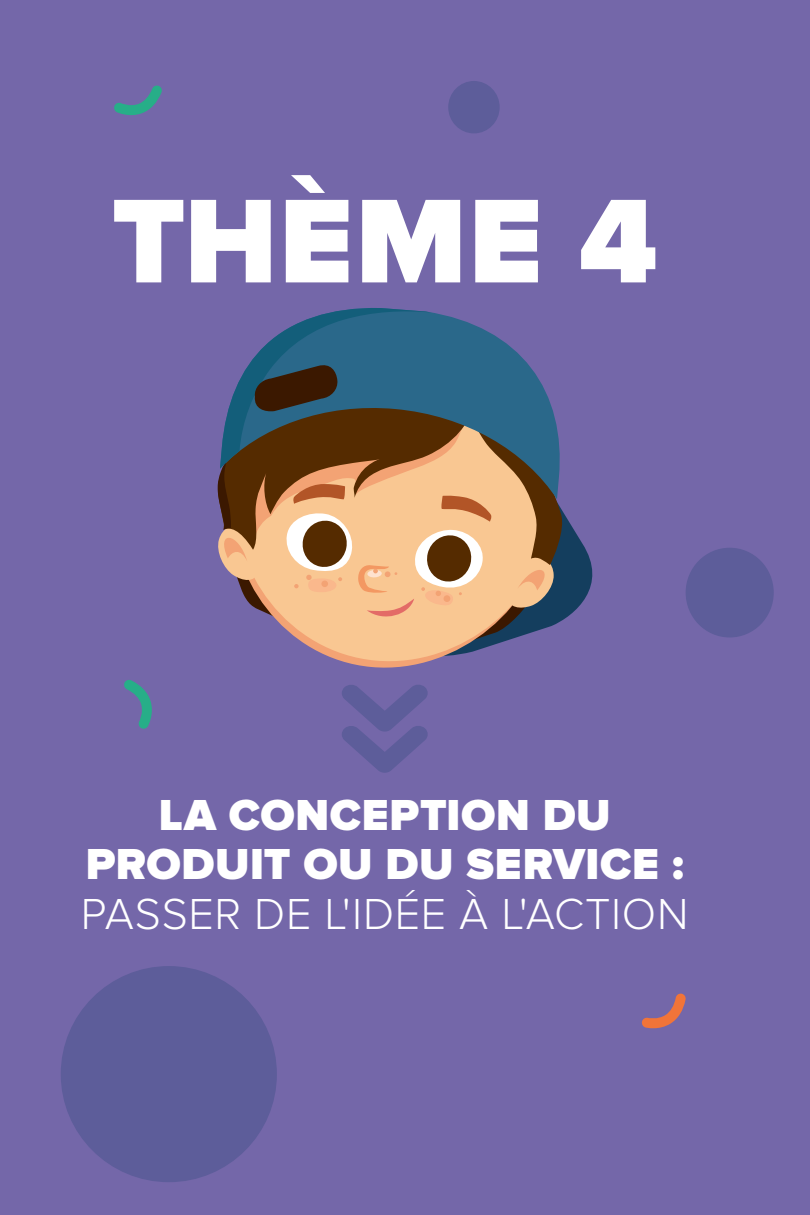
<style>
.page{position:relative;width:810px;height:1215px;background:#7467a9}
.page>*{position:absolute;margin:0;border:0;box-sizing:border-box;transform-origin:0 0}
.intertitre_gris{font:900 123.75px "Proxima Nova";letter-spacing:.015em;color:#fff}
.intertitre_gris-2{font:900 45px/49.5px "Proxima Nova";letter-spacing:.015em;color:#fff;text-align:center}
.intertitre_gris-3{font:300 45px "Proxima Nova";letter-spacing:.015em;color:#fff}
</style>
<div class="page">
<svg style="left:342px;top:685px;width:86px;height:88px"></svg>
<svg style="left:114px;top:85px;width:48px;height:30px"></svg>
<svg style="left:641px;top:993px;width:45px;height:36px"></svg>
<div style="left:61px;top:966px;width:216px;height:216px;background:#5d5d9a;border-radius:50%"></div>
<div style="left:686px;top:548px;width:88px;height:89px;background:#5d5d9a;border-radius:50%"></div>
<div style="left:448px;top:81px;width:52px;height:52px;background:#5d5d9a;border-radius:50%"></div>
<svg style="left:124px;top:680px;width:28px;height:49px"></svg>
<svg style="left:566px;top:517px;width:27px;height:101px;fill:#143e5e"></svg>
<svg style="left:312px;top:648px;width:172px;height:20px"></svg>
<svg style="left:217px;top:308px;width:349px;height:340px"></svg>
<p class="intertitre_gris" style="left:112px;top:170px;width:547px">THÈME 4</p>
<p class="intertitre_gris-2" style="left:86px;top:791px;width:599px">LA CONCEPTION DU<br>PRODUIT OU DU SERVICE :</p>
<p class="intertitre_gris-3" style="left:81px;top:888px;width:609px">PASSER DE L'IDÉE À L'ACTION</p>
</div>
